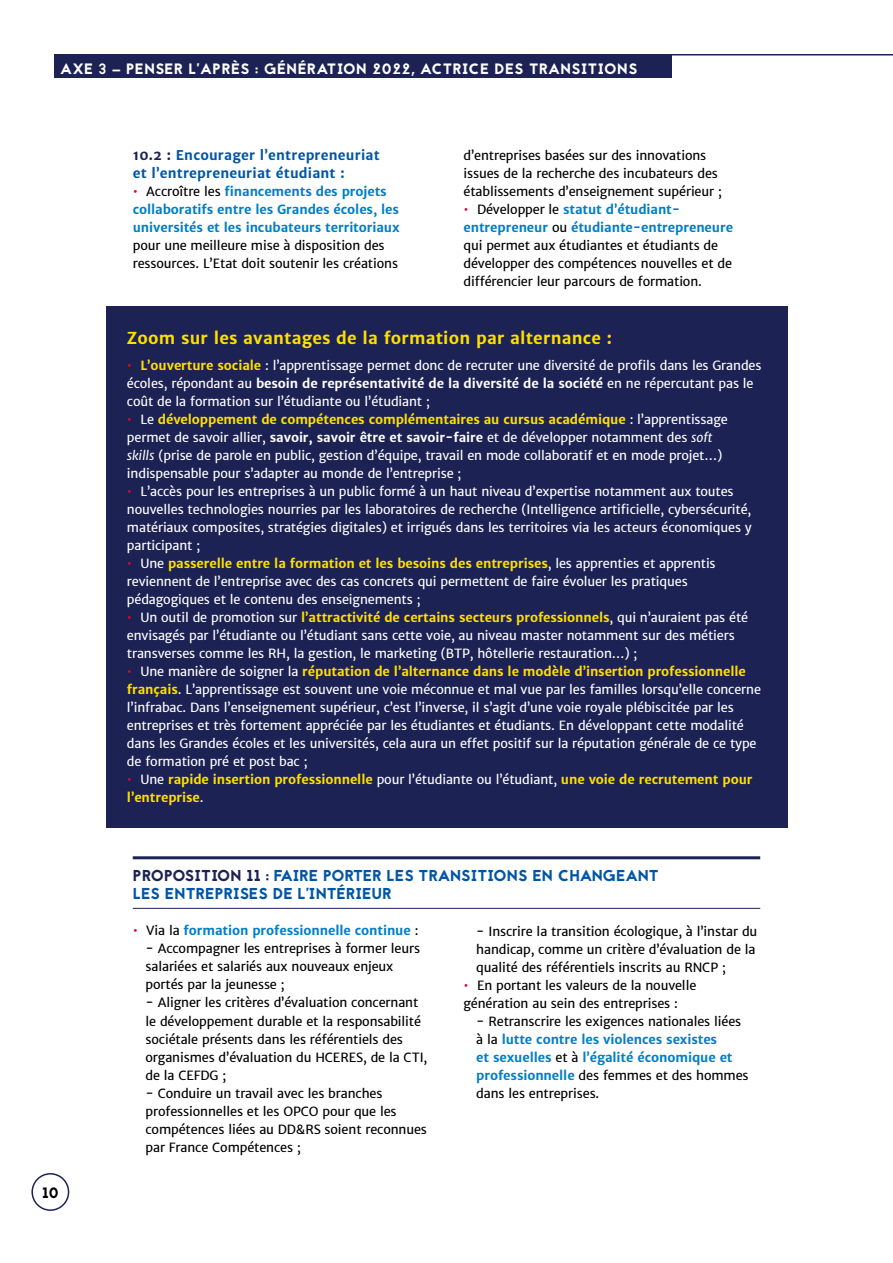
<style>
.page{position:relative;width:893px;height:1263px;background:#fff}
.page>*{position:absolute;margin:0;border:0;box-sizing:border-box;transform-origin:0 0}
.t1{font:700 16.5px "Merriweather Sans";letter-spacing:.01em;color:#ffdf00}
.t2{font:15.75px/18.9px "Jaapokki";letter-spacing:.01em;color:#0056a4}
.t3{font:15px "Jaapokki";letter-spacing:.04em;color:#fff}
.t4{font:15px "Jaapokki";color:#000}
.t5{font:700 13.5px/18px "Merriweather Sans";letter-spacing:.01em;color:#0056a4}
.t6{font:12.75px/18px "Merriweather Sans";letter-spacing:-.01em;color:#fff}
.t7{font:12.75px/18px "Merriweather Sans";letter-spacing:-.01em;color:#000}
.t8{font:700 12.75px/18px "Merriweather Sans";letter-spacing:-.01em;color:#007fc5}
.t9{font:700 12.75px/18px "Merriweather Sans";letter-spacing:-.01em;color:#ffdf00}
.s1{color:#1c2253}
.s2{font-weight:400;color:#e40428}
.s3{font-weight:400;color:#000}
.s4{color:#e40428}
.s5{font-weight:700;color:#007fc5}
.s6{font-weight:700;color:#ffdf00}
.s7{font-weight:700}
.s8{font-style:italic}
.s9{font-weight:400;color:#fff}
</style>
<div class="page">
<div style="left:31px;top:1173px;width:38px;height:38px;border:2px solid #1c2253;border-radius:50%"></div>
<hr style="left:133px;top:856px;width:627px;height:3px;background:#1c2253">
<hr style="left:133px;top:908px;width:627px;height:1px;background:#1c2253">
<div style="left:106px;top:306px;width:681px;height:522px;background:#1c2253"></div>
<div style="left:54px;top:55px;width:618px;height:23px;background:#1c2253"></div>
<hr style="left:54px;top:54px;width:618px;height:2px;background:#1c2253">
<hr style="left:672px;top:54px;width:221px;height:2px;background:#1c2253">
<p class="t3" style="left:60px;top:59px;width:579px">AXE 3 – PENSER L’APRÈS : GÉNÉRATION 2022, ACTRICE DES TRANSITIONS</p>
<p class="t5" style="left:133px;top:146px;width:248px"><span class="s1">10.2 :</span> Encourager l’entrepreneuriat et l’entrepreneuriat étudiant :</p>
<p class="t8" style="left:133px;top:183px;width:268px"><span class="s2">•</span> <span class="s3">Accroître les</span> financements des projets collaboratifs entre les Grandes écoles, les universités et les incubateurs territoriaux</p>
<p class="t7" style="left:133px;top:237px;width:267px">pour une meilleure mise à disposition des ressources. L’Etat doit soutenir les créations</p>
<p class="t7" style="left:463px;top:146px;width:260px">d’entreprises basées sur des innovations issues de la recherche des incubateurs des établissements d’enseignement supérieur ;</p>
<p class="t7" style="left:463px;top:200px;width:271px"><span class="s4">•</span> Développer le <span class="s5">statut d’étudiant&shy;entrepreneur</span> ou <span class="s5">étudiante-entrepreneure </span>qui permet aux étudiantes et étudiants de développer des compétences nouvelles et de différencier leur parcours de formation.</p>
<p class="t1" style="left:127px;top:327px;width:486px">Zoom sur les avantages de la formation par alternance :</p>
<p class="t6" style="left:127px;top:356px;width:636px"><span class="s4">•</span> <span class="s6">L’ouverture sociale</span> : l’apprentissage permet donc de recruter une diversité de profils dans les Grandes écoles, répondant au <span class="s7">besoin de représentativité de la diversité de la société</span> en ne répercutant pas le coût de la formation sur l’étudiante ou l’étudiant ;</p>
<p class="t6" style="left:127px;top:410px;width:602px"><span class="s4">•</span> Le <span class="s6">développement de compétences complémentaires au cursus académique</span> : l’apprentissage permet de savoir allier, <span class="s7">savoir, savoir être et savoir-faire</span> et de développer notamment des <span class="s8">soft skills</span> (prise de parole en public, gestion d’équipe, travail en mode collaboratif et en mode projet…) indispensable pour s’adapter au monde de l’entreprise ;</p>
<p class="t6" style="left:127px;top:482px;width:626px"><span class="s4">•</span> L’accès pour les entreprises à un public formé à un haut niveau d’expertise notamment aux toutes nouvelles technologies nourries par les laboratoires de recherche (Intelligence artificielle, cybersécurité, matériaux composites, stratégies digitales) et irrigués dans les territoires via les acteurs économiques y participant ;</p>
<p class="t6" style="left:127px;top:554px;width:590px"><span class="s4">•</span> Une <span class="s6">passerelle entre la formation et les besoins des entreprises</span>, les apprenties et apprentis reviennent de l’entreprise avec des cas concrets qui permettent de faire évoluer les pratiques pédagogiques et le contenu des enseignements ;</p>
<p class="t6" style="left:127px;top:608px;width:623px"><span class="s4">•</span> Un outil de promotion sur <span class="s6">l’attractivité de certains secteurs professionnels</span>, qui n’auraient pas été envisagés par l’étudiante ou l’étudiant sans cette voie, au niveau master notamment sur des métiers transverses comme les RH, la gestion, le marketing (BTP, hôtellerie restauration…) ;</p>
<p class="t6" style="left:127px;top:662px;width:636px"><span class="s4">•</span> Une manière de soigner la <span class="s6">réputation de l’alternance dans le modèle d’insertion professionnelle français</span>. L’apprentissage est souvent une voie méconnue et mal vue par les familles lorsqu’elle concerne l’infrabac. Dans l’enseignement supérieur, c’est l’inverse, il s’agit d’une voie royale plébiscitée par les entreprises et très fortement appréciée par les étudiantes et étudiants. En développant cette modalité dans les Grandes écoles et les universités, cela aura un effet positif sur la réputation générale de ce type de formation pré et post bac ;</p>
<p class="t9" style="left:127px;top:770px;width:627px"><span class="s2">•</span> <span class="s9">Une</span> rapide insertion professionnelle <span class="s9">pour l’étudiante ou l’étudiant,</span> une voie de recrutement pour l’entreprise<span class="s9">.</span></p>
<p class="t4" style="left:42px;top:1182px;width:18px">10</p>
<p class="t2" style="left:133px;top:866px;width:527px"><span class="s1">PROPOSITION 11 :</span> FAIRE PORTER LES TRANSITIONS EN CHANGEANT<br>LES ENTREPRISES DE L’INTÉRIEUR</p>
<p class="t8" style="left:133px;top:922px;width:287px"><span class="s2">•</span> <span class="s3">Via la</span> formation professionnelle continue <span class="s3">:</span></p>
<p class="t7" style="left:146px;top:940px;width:276px">- Accompagner les entreprises à former leurs salariées et salariés aux nouveaux enjeux portés par la jeunesse ;</p>
<p class="t7" style="left:146px;top:994px;width:283px">- Aligner les critères d’évaluation concernant le développement durable et la responsabilité sociétale présents dans les référentiels des organismes d’évaluation du HCERES, de la CTI, de la CEFDG ;</p>
<p class="t7" style="left:146px;top:1084px;width:283px">- Conduire un travail avec les branches professionnelles et les OPCO pour que les compétences liées au DD&amp;RS soient reconnues par France Compétences ;</p>
<p class="t7" style="left:476px;top:922px;width:283px">- Inscrire la transition écologique, à l’instar du handicap, comme un critère d’évaluation de la qualité des référentiels inscrits au RNCP ;</p>
<p class="t7" style="left:463px;top:976px;width:234px"><span class="s4">•</span> En portant les valeurs de la nouvelle génération au sein des entreprises :</p>
<p class="t7" style="left:476px;top:1012px;width:274px">- Retranscrire les exigences nationales liées à la <span class="s5">lutte contre les violences sexistes<br>et sexuelles</span> et à <span class="s5">l’égalité économique et professionnelle</span> des femmes et des hommes dans les entreprises.</p>
</div>
